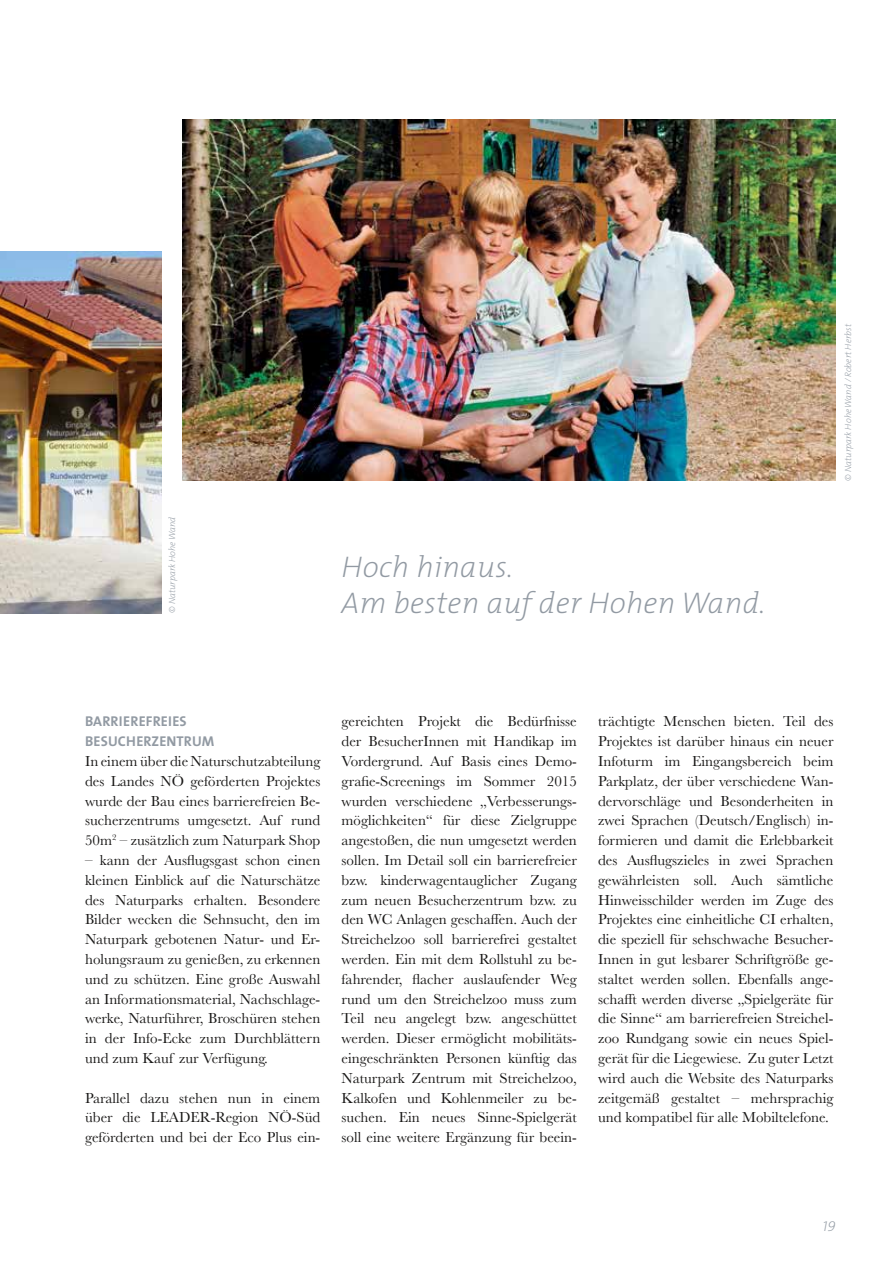
<style>
.page{position:relative;width:893px;height:1263px;background:#fff}
.page>*{position:absolute;margin:0;border:0;box-sizing:border-box;transform-origin:0 0}
.t1{font:italic 200 30px/36px "The Mix";letter-spacing:.01em;color:#929aa3}
.t2{font:15px/19.8px "Baskerville";color:#181716;text-align:justify}
.t3{font:700 14.25px/19.8px "The Mix";letter-spacing:.01em;color:#929aa3}
.t4{font:italic 14.25px "The Mix Extra Light Caps";color:#929aa3}
.t5{font:italic 200 9px "The Mix";color:#929aa3}
</style>
<div class="page">
<img style="left:0;top:252px;width:162px;height:361px">
<img style="left:183px;top:119px;width:653px;height:362px">
<p class="t5" style="left:165px;top:613px;width:98px;rotate:-90deg">© Naturpark Hohe Wand</p>
<h1 class="t1" style="left:342px;top:548px;width:425px">Hoch hinaus.<br>Am besten auf der Hohen Wand.</h1>
<p class="t5" style="left:841px;top:481px;width:158px;rotate:-90deg">© Naturpark Hohe Wand / Robert Herbst</p>
<p class="t3" style="left:85px;top:711px;width:131px">BARRIEREFREIES<br>BESUCHERZENTRUM</p>
<p class="t2" style="left:85px;top:751px;width:237px">In einem über die Naturschutzabteilung des Landes NÖ geförderten Projektes wurde der Bau eines barrierefreien Be&shy;sucherzentrums umgesetzt. Auf rund 50m<sup>2</sup> – zusätzlich zum Naturpark Shop</p>
<p class="t2" style="left:85px;top:850px;width:237px">– kann der Ausflugsgast schon einen kleinen Einblick auf die Naturschätze des Naturparks erhalten. Besondere Bilder wecken die Sehnsucht, den im Naturpark gebotenen Natur- und Er&shy;holungsraum zu genießen, zu erkennen und zu schützen. Eine große Auswahl an Informationsmaterial, Nachschlage&shy;werke, Naturführer, Broschüren stehen in der Info-Ecke zum Durchblättern und zum Kauf zur Verfügung.</p>
<p class="t2" style="left:85px;top:1088px;width:237px">Parallel dazu stehen nun in einem über die LEADER-Region NÖ-Süd geförderten und bei der Eco Plus ein-</p>
<p class="t2" style="left:342px;top:712px;width:237px">gereichten Projekt die Bedürfnisse der BesucherInnen mit Handikap im Vordergrund. Auf Basis eines Demo&shy;grafie-Screenings im Sommer 2015 wurden verschiedene „Verbesserungs&shy;möglichkeiten“ für diese Zielgruppe angestoßen, die nun umgesetzt werden sollen. Im Detail soll ein barrierefreier bzw. kinderwagentauglicher Zugang zum neuen Besucherzentrum bzw. zu den WC Anlagen geschaffen. Auch der Streichelzoo soll barrierefrei gestaltet werden. Ein mit dem Rollstuhl zu be&shy;fahrender, flacher auslaufender Weg rund um den Streichelzoo muss zum Teil neu angelegt bzw. angeschüttet werden. Dieser ermöglicht mobilitäts&shy;eingeschränkten Personen künftig das Naturpark Zentrum mit Streichelzoo, Kalkofen und Kohlenmeiler zu be&shy;suchen. Ein neues Sinne-Spielgerät soll eine weitere Ergänzung für beein-</p>
<p class="t2" style="left:598px;top:712px;width:237px">trächtigte Menschen bieten. Teil des Projektes ist darüber hinaus ein neuer Infoturm im Eingangsbereich beim Parkplatz, der über verschiedene Wan&shy;dervorschläge und Besonderheiten in zwei Sprachen (Deutsch/Englisch) in&shy;formieren und damit die Erlebbarkeit des Ausflugszieles in zwei Sprachen gewährleisten soll. Auch sämtliche Hinweisschilder werden im Zuge des Projektes eine einheitliche CI erhalten, die speziell für sehschwache Besucher-Innen in gut lesbarer Schriftgröße ge&shy;staltet werden sollen. Ebenfalls ange&shy;schafft werden diverse „Spielgeräte für die Sinne“ am barrierefreien Streichel&shy;zoo Rundgang sowie ein neues Spiel&shy;gerät für die Liegewiese. Zu guter Letzt wird auch die Website des Naturparks zeitgemäß gestaltet – mehrsprachig und kompatibel für alle Mobiltelefone.</p>
<p class="t4" style="left:822px;top:1214px;width:15px">19</p>
</div>
